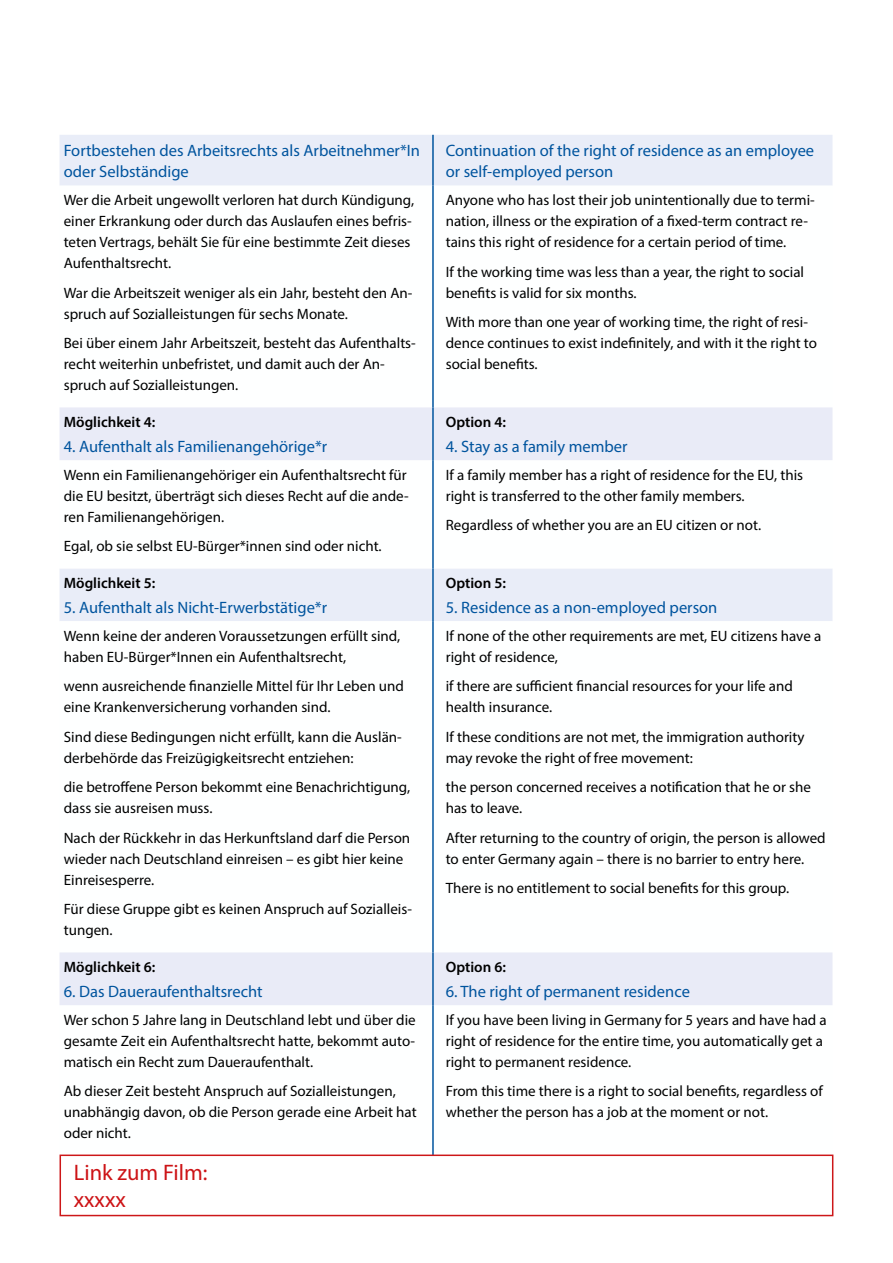
<style>
.page{position:relative;width:893px;height:1263px;background:#fff}
.page>*{position:absolute;margin:0;border:0;box-sizing:border-box;transform-origin:0 0}
.t1{font:22.5px/27px "Myriad Pro";color:#cd1316}
.t2{font:16.5px/21.5px "Myriad Pro";color:#00549e}
.t3{font:15px/21px "Myriad Pro";color:#000}
.t4{font:600 15px "Myriad Pro";color:#000}
</style>
<div class="page">
<div style="left:60px;top:135px;width:772px;height:51px;background:#e9edf8"></div>
<svg style="left:60px;top:407px;width:772px;height:598px"></svg>
<hr style="left:432px;top:135px;width:2px;height:51px;background:#00549e">
<hr style="left:432px;top:186px;width:2px;height:221px;background:#00549e">
<hr style="left:432px;top:407px;width:2px;height:53px;background:#00549e">
<hr style="left:432px;top:460px;width:2px;height:108px;background:#00549e">
<hr style="left:432px;top:568px;width:2px;height:53px;background:#00549e">
<hr style="left:432px;top:621px;width:2px;height:331px;background:#00549e">
<hr style="left:432px;top:952px;width:2px;height:53px;background:#00549e">
<hr style="left:432px;top:1005px;width:2px;height:150px;background:#00549e">
<div style="left:60px;top:1154px;width:773px;height:62px;border:2px solid #cd1719"></div>
<p class="t2" style="left:64px;top:139px;width:358px">Fortbestehen des Arbeitsrechts als Arbeitnehmer*In oder Selbständige</p>
<p class="t2" style="left:446px;top:139px;width:370px">Continuation of the right of residence as an employee or self-employed person</p>
<p class="t3" style="left:64px;top:190px;width:352px">Wer die Arbeit ungewollt verloren hat durch Kündigung, einer Erkrankung oder durch das Auslaufen eines befris&shy;teten Vertrags, behält Sie für eine bestimmte Zeit dieses Aufenthaltsrecht.</p>
<p class="t3" style="left:64px;top:282px;width:350px">War die Arbeitszeit weniger als ein Jahr, besteht den An&shy;spruch auf Sozialleistungen für sechs Monate.</p>
<p class="t3" style="left:64px;top:333px;width:354px">Bei über einem Jahr Arbeitszeit, besteht das Aufenthalts&shy;recht weiterhin unbefristet, und damit auch der An&shy;spruch auf Sozialleistungen.</p>
<p class="t3" style="left:446px;top:190px;width:371px">Anyone who has lost their job unintentionally due to termi&shy;nation, illness or the expiration of a fixed-term contract re&shy;tains this right of residence for a certain period of time.</p>
<p class="t3" style="left:446px;top:261px;width:360px">If the working time was less than a year, the right to social benefits is valid for six months.</p>
<p class="t3" style="left:446px;top:312px;width:373px">With more than one year of working time, the right of resi&shy;dence continues to exist indefinitely, and with it the right to social benefits.</p>
<p class="t4" style="left:64px;top:413px;width:93px">Möglichkeit 4:</p>
<p class="t2" style="left:64px;top:435px;width:265px">4. Aufenthalt als Familienangehörige*r</p>
<p class="t3" style="left:64px;top:464px;width:346px">Wenn ein Familienangehöriger ein Aufenthaltsrecht für die EU besitzt, überträgt sich dieses Recht auf die ande&shy;ren Familienangehörigen.</p>
<p class="t3" style="left:64px;top:536px;width:319px">Egal, ob sie selbst EU-Bürger*innen sind oder nicht.</p>
<p class="t4" style="left:64px;top:574px;width:93px">Möglichkeit 5:</p>
<p class="t2" style="left:64px;top:596px;width:265px">5. Aufenthalt als Nicht-Erwerbstätige*r</p>
<p class="t3" style="left:64px;top:625px;width:338px">Wenn keine der anderen Voraussetzungen erfüllt sind, haben EU-Bürger*Innen ein Aufenthaltsrecht,</p>
<p class="t3" style="left:64px;top:676px;width:342px">wenn ausreichende finanzielle Mittel für Ihr Leben und eine Krankenversicherung vorhanden sind.</p>
<p class="t3" style="left:64px;top:726px;width:340px">Sind diese Bedingungen nicht erfüllt, kann die Auslän&shy;derbehörde das Freizügigkeitsrecht entziehen:</p>
<p class="t3" style="left:64px;top:777px;width:348px">die betroffene Person bekommt eine Benachrichtigung, dass sie ausreisen muss.</p>
<p class="t3" style="left:64px;top:827px;width:348px">Nach der Rückkehr in das Herkunftsland darf die Person wieder nach Deutschland einreisen – es gibt hier keine<br>Einreisesperre.</p>
<p class="t3" style="left:64px;top:899px;width:350px">Für diese Gruppe gibt es keinen Anspruch auf Sozialleis&shy;tungen.</p>
<p class="t4" style="left:64px;top:958px;width:93px">Möglichkeit 6:</p>
<p class="t2" style="left:64px;top:980px;width:200px">6. Das Daueraufenthaltsrecht</p>
<p class="t3" style="left:64px;top:1009px;width:353px;text-align:justify">Wer schon 5 Jahre lang in Deutschland lebt und über die gesamte Zeit ein Aufenthaltsrecht hatte, bekommt auto&shy;matisch ein Recht zum Daueraufenthalt.</p>
<p class="t3" style="left:64px;top:1081px;width:354px">Ab dieser Zeit besteht Anspruch auf Sozialleistungen, unabhängig davon, ob die Person gerade eine Arbeit hat oder nicht.</p>
<h1 class="t1" style="left:74px;top:1159px;width:135px">Link zum Film: xxxxx</h1>
<p class="t4" style="left:446px;top:413px;width:62px">Option 4:</p>
<p class="t2" style="left:446px;top:435px;width:183px">4. Stay as a family member</p>
<p class="t3" style="left:446px;top:464px;width:359px">If a family member has a right of residence for the EU, this right is transferred to the other family members.</p>
<p class="t3" style="left:446px;top:515px;width:317px">Regardless of whether you are an EU citizen or not.</p>
<p class="t4" style="left:446px;top:574px;width:62px">Option 5:</p>
<p class="t2" style="left:446px;top:596px;width:273px">5. Residence as a non-employed person</p>
<p class="t3" style="left:446px;top:625px;width:377px">If none of the other requirements are met, EU citizens have a right of residence,</p>
<p class="t3" style="left:446px;top:676px;width:349px">if there are sufficient financial resources for your life and health insurance.</p>
<p class="t3" style="left:446px;top:726px;width:360px">If these conditions are not met, the immigration authority may revoke the right of free movement:</p>
<p class="t3" style="left:446px;top:777px;width:367px">the person concerned receives a notification that he or she has to leave.</p>
<p class="t3" style="left:446px;top:827px;width:381px">After returning to the country of origin, the person is allowed to enter Germany again – there is no barrier to entry here.</p>
<p class="t3" style="left:446px;top:878px;width:345px">There is no entitlement to social benefits for this group.</p>
<p class="t4" style="left:446px;top:958px;width:62px">Option 6:</p>
<p class="t2" style="left:446px;top:980px;width:246px">6. The right of permanent residence</p>
<p class="t3" style="left:446px;top:1009px;width:383px">If you have been living in Germany for 5 years and have had a right of residence for the entire time, you automatically get a right to permanent residence.</p>
<p class="t3" style="left:446px;top:1081px;width:378px">From this time there is a right to social benefits, regardless of whether the person has a job at the moment or not.</p>
</div>
